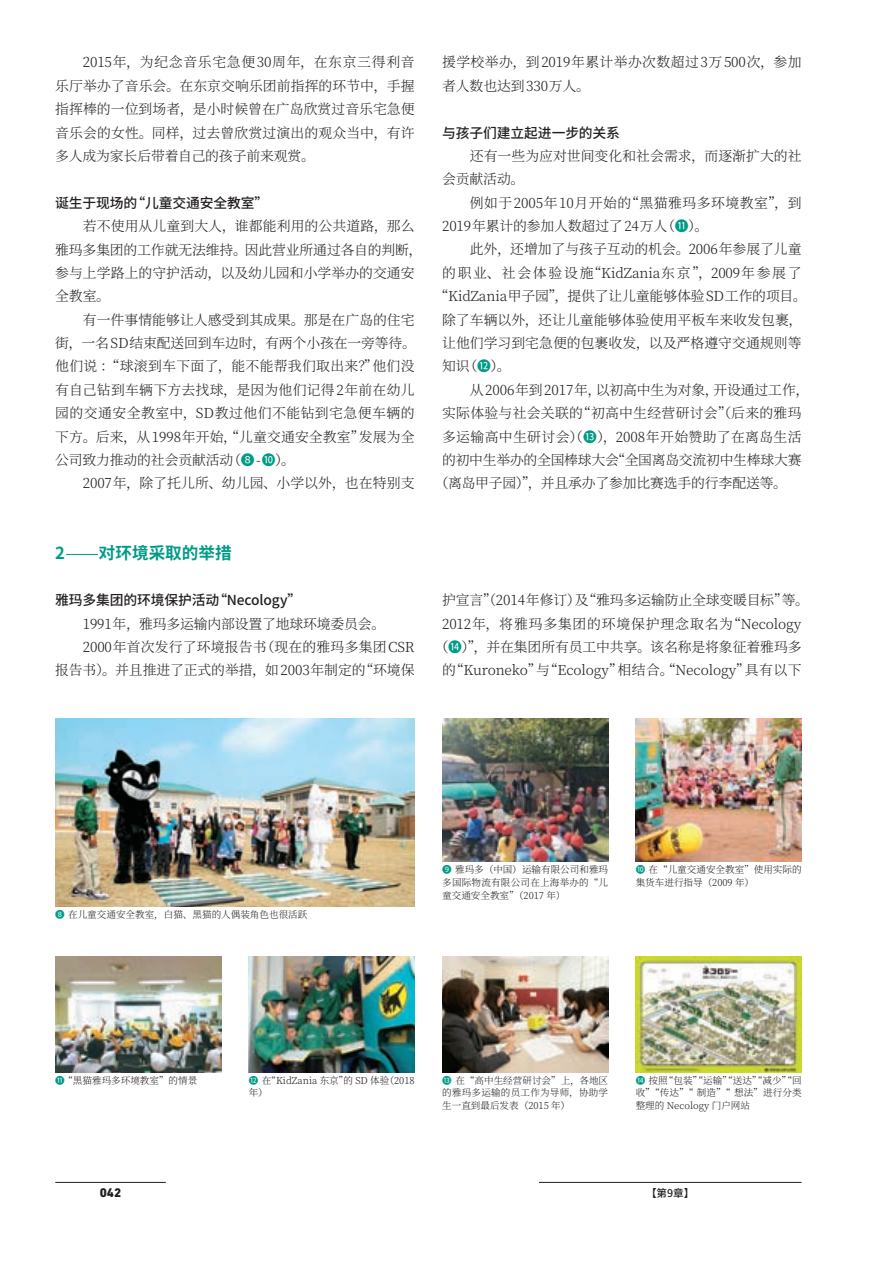
<style>
.page{position:relative;width:893px;height:1263px;background:#fff}
.page>*{position:absolute;margin:0;border:0;box-sizing:border-box;transform-origin:0 0}
.中見出し{font:700 16.65px "Source Han Sans CN";color:#009b87}
.本文{font:300 13.8px/23.4px "Source Han Serif SC";color:#231f20;text-align:justify}
.本文-2{font:300 13.8px/23.4px "Source Han Serif SC";letter-spacing:.025em;color:#231f20}
.小見出し{font:500 13.8px "Source Han Sans CN";letter-spacing:-.01em;color:#231f20}
.本文-3{font:300 13.8px/23.4px "Source Han Serif SC";letter-spacing:.03em;color:#231f20}
.本文-4{font:300 13.8px "Source Han Serif SC";letter-spacing:.055em;color:#231f20}
.本文-5{font:300 13.8px "Source Han Serif SC";letter-spacing:.02em;color:#231f20}
.t1{font:800 12.75px "DIN Next LT Pro";color:#231f20}
.t2{font:500 10.65px "Source Han Sans CN";color:#231f20}
.cap{font:300 9.6px/12.8px "Source Han Serif SC";color:#231f20;text-align:justify}
.s1{font-family:"Source Han Sans CN";font-weight:400;color:#009b87}
</style>
<div class="page">
<img style="left:55px;top:719px;width:360px;height:188px">
<img style="left:442px;top:957px;width:166px;height:115px">
<img style="left:636px;top:957px;width:165px;height:115px">
<img style="left:442px;top:719px;width:166px;height:142px">
<img style="left:636px;top:719px;width:165px;height:142px">
<img style="left:55px;top:957px;width:166px;height:115px">
<img style="left:249px;top:957px;width:166px;height:115px">
<hr style="left:66px;top:554px;width:32px;height:1px;background:#009b87">
<hr style="left:55px;top:1182px;width:111px;height:1px;background:#231f20">
<hr style="left:539px;top:1182px;width:262px;height:1px;background:#231f20">
<p class="本文" style="left:55px;top:51px;width:361px;text-indent:28px">2015年，为纪念音乐宅急便30周年，在东京三得利音乐厅举办了音乐会。在东京交响乐团前指挥的环节中，手握指挥棒的一位到场者，是小时候曾在广岛欣赏过音乐宅急便音乐会的女性。同样，过去曾欣赏过演出的观众当中，有许多人成为家长后带着自己的孩子前来观赏。</p>
<p class="小見出し" style="left:55px;top:195px;width:215px">诞生于现场的“儿童交通安全教室”</p>
<p class="本文" style="left:55px;top:215px;width:369px;text-align:left;text-indent:28px">若不使用从儿童到大人，谁都能利用的公共道路，那么雅玛多集团的工作就无法维持。因此营业所通过各自的判断，参与上学路上的守护活动，以及幼儿园和小学举办的交通安全教室。</p>
<p class="本文" style="left:55px;top:308px;width:362px;text-indent:28px">有一件事情能够让人感受到其成果。那是在广岛的住宅街，一名SD结束配送回到车边时，有两个小孩在一旁等待。他们说：“球滚到车下面了，能不能帮我们取出来？”他们没有自己钻到车辆下方去找球，是因为他们记得2年前在幼儿园的交通安全教室中，SD教过他们不能钻到宅急便车辆的下方。后来，从1998年开始，“儿童交通安全教室”发展为全公司致力推动的社会贡献活动（<span class="s1">❽</span>-<span class="s1">❿</span>）。</p>
<p class="本文" style="left:83px;top:472px;width:333px">2007年，除了托儿所、幼儿园、小学以外，也在特别支</p>
<p class="中見出し" style="left:55px;top:543px;width:11px">2</p>
<p class="中見出し" style="left:99px;top:543px;width:134px">对环境采取的举措</p>
<p class="小見出し" style="left:55px;top:592px;width:247px">雅玛多集团的环境保护活动“Necology”</p>
<p class="本文" style="left:83px;top:612px;width:304px">1991年，雅玛多运输内部设置了地球环境委员会。</p>
<p class="本文" style="left:55px;top:635px;width:361px;text-align:right">2000年首次发行了环境报告书（现在的雅玛多集团CSR<br>报告书）。并且推进了正式的举措，如2003年制定的“环境保</p>
<p class="本文-3" style="left:442px;top:51px;width:361px">援学校举办，到2019年累计举办次数超过3万500次，参加者人数也达到330万人。</p>
<p class="小見出し" style="left:442px;top:125px;width:179px">与孩子们建立起进一步的关系</p>
<p class="本文" style="left:442px;top:144px;width:361px;text-indent:28px">还有一些为应对世间变化和社会需求，而逐渐扩大的社会贡献活动。</p>
<p class="本文-2" style="left:442px;top:191px;width:361px;text-indent:28px">例如于2005年10月开始的“黑猫雅玛多环境教室”，到<br>2019年累计的参加人数超过了24万人（<span class="s1">⓫</span>）。</p>
<p class="本文" style="left:470px;top:238px;width:333px">此外，还增加了与孩子互动的机会。2006年参展了儿童</p>
<p class="本文-4" style="left:442px;top:265px;width:361px">的职业、社会体验设施“KidZania东京”，2009年参展了</p>
<p class="本文" style="left:435px;top:285px;width:373px">“KidZania甲子园”，提供了让儿童能够体验SD工作的项目。</p>
<p class="本文" style="left:442px;top:308px;width:362px">除了车辆以外，还让儿童能够体验使用平板车来收发包裹，</p>
<p class="本文" style="left:442px;top:331px;width:361px">让他们学习到宅急便的包裹收发，以及严格遵守交通规则等</p>
<p class="本文" style="left:442px;top:355px;width:70px">知识（<span class="s1">⓬</span>）。</p>
<p class="本文" style="left:470px;top:378px;width:341px">从2006年到2017年，以初高中生为对象，开设通过工作，</p>
<p class="本文-5" style="left:442px;top:405px;width:361px">实际体验与社会关联的“初高中生经营研讨会”（后来的雅玛</p>
<p class="本文-2" style="left:442px;top:425px;width:361px">多运输高中生研讨会）（<span class="s1">⓭</span>），2008年开始赞助了在离岛生活</p>
<p class="本文" style="left:442px;top:448px;width:361px">的初中生举办的全国棒球大会“全国离岛交流初中生棒球大赛</p>
<p class="本文" style="left:435px;top:472px;width:354px">（离岛甲子园）”，并且承办了参加比赛选手的行李配送等。</p>
<p class="本文" style="left:435px;top:589px;width:376px;text-align:center">护宣言”（2014年修订）及“雅玛多运输防止全球变暖目标”等。2012年，将雅玛多集团的环境保护理念取名为“Necology（<span class="s1">⓮</span>）”，并在集团所有员工中共享。该名称是将象征着雅玛多的“Kuroneko”与“Ecology”相结合。“Necology”具有以下</p>
<p class="cap" style="left:55px;top:909px;width:254px"><span class="s1">❽</span> 在儿童交通安全教室，白猫、黑猫的人偶装角色也很活跃</p>
<p class="cap" style="left:442px;top:863px;width:167px"><span class="s1">❾</span> 雅玛多（中国）运输有限公司和雅玛多国际物流有限公司在上海举办的“儿童交通安全教室”（2017 年）</p>
<p class="cap" style="left:636px;top:863px;width:167px"><span class="s1">❿</span> 在“儿童交通安全教室”使用实际的集货车进行指导（2009 年）</p>
<p class="cap" style="left:55px;top:1074px;width:144px"><span class="s1">⓫</span> “黑猫雅玛多环境教室”的情景</p>
<p class="cap" style="left:442px;top:1074px;width:167px"><span class="s1">⓭</span> 在“高中生经营研讨会”上，各地区的雅玛多运输的员工作为导师，协助学生一直到最后发表（2015 年）</p>
<p class="cap" style="left:636px;top:1074px;width:167px"><span class="s1">⓮</span> 按照“包装”“运输”“送达”“减少”“回收”“传达”“ 制造”“ 想法”进行分类整理的 Necology 门户网站</p>
<p class="cap" style="left:249px;top:1074px;width:167px"><span class="s1">⓬</span> 在“KidZania 东京”的 SD 体验（2018年）</p>
<p class="t1" style="left:100px;top:1185px;width:23px">042</p>
<p class="t2" style="left:646px;top:1187px;width:50px">【第9章】</p>
</div>
